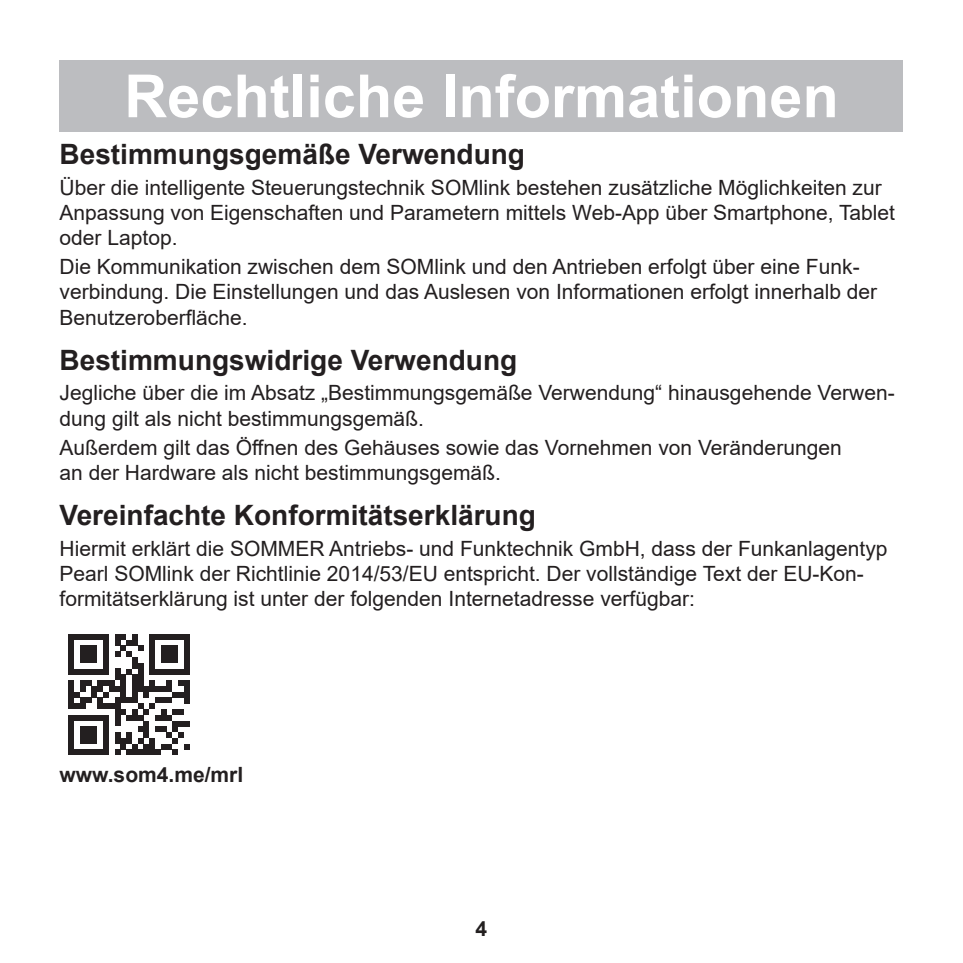
<style>
.page{position:relative;width:963px;height:963px;background:#fff}
.page>*{position:absolute;margin:0;border:0;box-sizing:border-box;transform-origin:0 0}
.t1{font:700 59.5px "Arial";color:#fff}
.t2{font:700 28px "Arial";color:#231f20}
.t3{font:21px/25.2px "Arial";color:#231f20}
.t4{font:700 21px "Arial";color:#231f20}
</style>
<div class="page">
<div style="left:68px;top:634px;width:6px;height:40px;background:#231f20"></div>
<div style="left:80px;top:645px;width:6px;height:17px;background:#231f20"></div>
<div style="left:86px;top:645px;width:5px;height:17px;background:#231f20"></div>
<div style="left:91px;top:645px;width:6px;height:17px;background:#231f20"></div>
<svg style="left:74px;top:634px;width:29px;height:5px"></svg>
<svg style="left:74px;top:669px;width:29px;height:5px"></svg>
<div style="left:103px;top:634px;width:6px;height:40px;background:#231f20"></div>
<div style="left:115px;top:668px;width:5px;height:12px;background:#231f20"></div>
<div style="left:120px;top:674px;width:6px;height:29px;background:#231f20"></div>
<svg style="left:115px;top:634px;width:17px;height:23px"></svg>
<svg style="left:126px;top:669px;width:6px;height:5px"></svg>
<div style="left:132px;top:634px;width:6px;height:11px;background:#231f20"></div>
<div style="left:132px;top:657px;width:6px;height:11px;background:#231f20"></div>
<div style="left:132px;top:674px;width:6px;height:29px;background:#231f20"></div>
<svg style="left:138px;top:645px;width:5px;height:6px"></svg>
<div style="left:138px;top:662px;width:5px;height:29px;background:#231f20"></div>
<div style="left:149px;top:634px;width:6px;height:40px;background:#231f20"></div>
<div style="left:161px;top:645px;width:5px;height:17px;background:#231f20"></div>
<div style="left:166px;top:645px;width:6px;height:17px;background:#231f20"></div>
<div style="left:172px;top:645px;width:6px;height:17px;background:#231f20"></div>
<svg style="left:155px;top:634px;width:29px;height:5px"></svg>
<svg style="left:155px;top:669px;width:29px;height:5px"></svg>
<div style="left:184px;top:634px;width:6px;height:40px;background:#231f20"></div>
<svg style="left:68px;top:680px;width:122px;height:75px"></svg>
<div style="left:60px;top:60px;width:843px;height:71px;background:#bcbdc0"></div>
<h1 class="t1" style="left:322px;top:54px;width:319px">Überschrift</h1>
<h2 class="t2" style="left:60px;top:135px;width:467px">Bestimmungsgemäße Verwendung</h2>
<p class="t3" style="left:60px;top:174px;width:837px">Über die intelligente Steuerungstechnik SOMlink bestehen zusätzliche Möglichkeiten zur<br>Anpassung von Eigenschaften und Parametern mittels Web-App über Smartphone, Tablet oder Laptop.</p>
<p class="t3" style="left:60px;top:254px;width:819px">Die Kommunikation zwischen dem SOMlink und den Antrieben erfolgt über eine Funk&shy;verbindung. Die Einstellungen und das Auslesen von Informationen erfolgt innerhalb der<br>Benutzeroberfläche.</p>
<h2 class="t2" style="left:60px;top:340px;width:459px">Bestimmungswidrige Verwendung</h2>
<p class="t3" style="left:60px;top:380px;width:836px">Jegliche über die im Absatz „Bestimmungsgemäße Verwendung“ hinausgehende Verwen&shy;dung gilt als nicht bestimmungsgemäß.</p>
<p class="t3" style="left:60px;top:434px;width:783px">Außerdem gilt das Öffnen des Gehäuses sowie das Vornehmen von Veränderungen an der Hardware als nicht bestimmungsgemäß.</p>
<h2 class="t2" style="left:60px;top:496px;width:478px">Vereinfachte Konformitätserklärung</h2>
<p class="t3" style="left:60px;top:535px;width:829px">Hiermit erklärt die SOMMER Antriebs- und Funktechnik GmbH, dass der Funkanlagentyp<br>Pearl SOMlink der Richtlinie 2014/53/EU entspricht. Der vollständige Text der EU-Kon&shy;formitätserklärung ist unter der folgenden Internetadresse verfügbar:</p>
<h1 class="t1" style="left:124px;top:54px;width:716px">Rechtliche Informationen</h1>
<p class="t4" style="left:60px;top:760px;width:185px">www.som4.me/mrl</p>
<p class="t4" style="left:475px;top:913px;width:13px">4</p>
</div>
